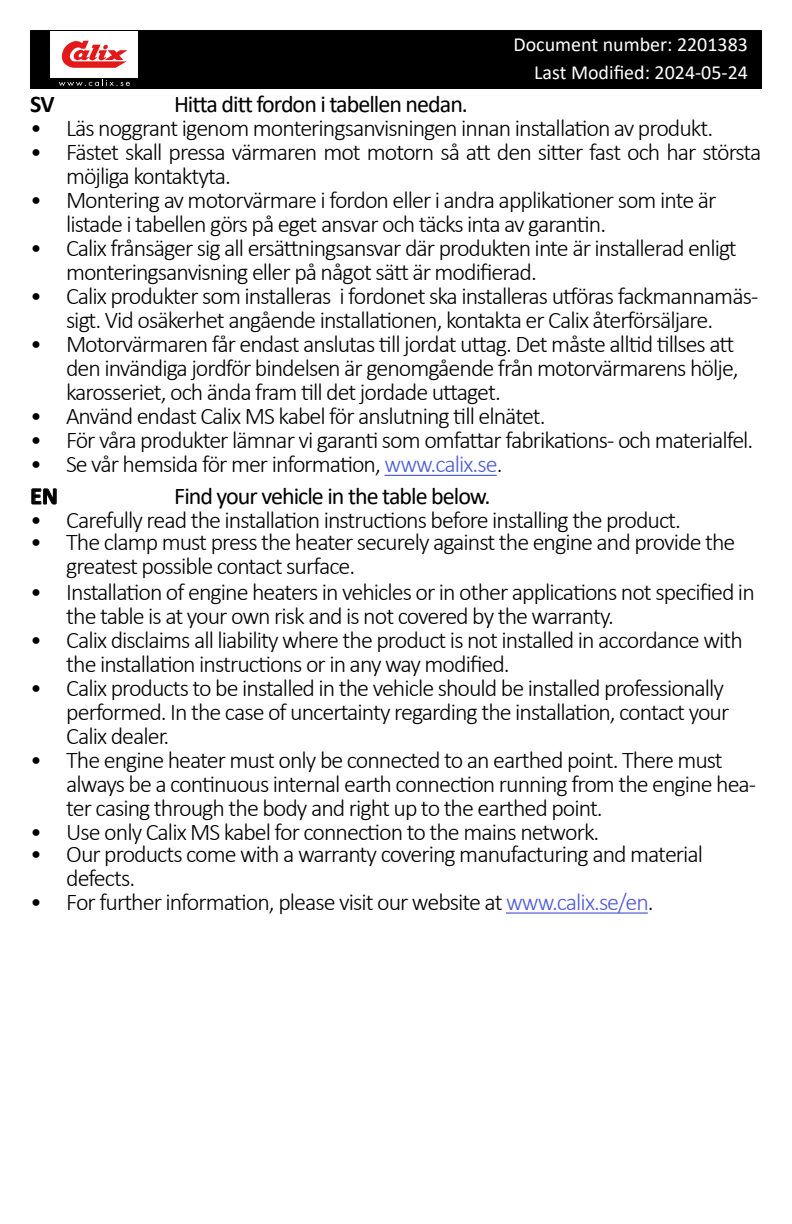
<style>
.page{position:relative;width:792px;height:1224px;background:#fff}
.page>*{position:absolute;margin:0;border:0;box-sizing:border-box;transform-origin:0 0}
.t1{font:300 24px/24px "Calibri";letter-spacing:-.04em;color:#000}
.t2{font:24px "Calibri";letter-spacing:-.04em;color:#000}
.t3{font:700 24px "Calibri";color:#000}
.t4{font:20px/28px "Calibri";color:#fff;text-align:right}
.s1{color:#4f5cd6}
.s2{font-weight:700}
</style>
<div class="page">
<div style="left:30px;top:30px;width:732px;height:58px;background:#000"></div>
<div style="left:51px;top:31px;width:87px;height:47px;background:#fff"></div>
<svg style="left:59px;top:79px;width:71px;height:7px"></svg>
<svg style="left:61px;top:41px;width:67px;height:27px"></svg>
<hr style="left:385px;top:475px;width:112px;height:1px;background:#4f5cd6">
<hr style="left:506px;top:912px;width:142px;height:2px;background:#4f5cd6">
<p class="t4" style="left:513px;top:30px;width:236px">Document number: 2201383<br>Last Modified: 2024-05-24</p>
<p class="t3" style="left:30px;top:87px;width:26px">SV</p>
<p class="t2" style="left:174px;top:88px;width:296px">Hitta ditt fordon i tabellen nedan.</p>
<p class="t1" style="left:30px;top:116px;width:685px">• Läs noggrant igenom monteringsanvisningen innan installation av produkt.</p>
<p class="t1" style="left:66px;top:140px;width:697px;text-indent:-36px">• Fästet skall pressa värmaren mot motorn så att den sitter fast och har största möjliga kontaktyta.</p>
<p class="t1" style="left:66px;top:188px;width:652px;text-indent:-36px">• Montering av motorvärmare i fordon eller i andra applikationer som inte är listade i tabellen görs på eget ansvar och täcks inta av garantin.</p>
<p class="t1" style="left:66px;top:236px;width:672px;text-indent:-36px">• Calix frånsäger sig all ersättningsansvar där produkten inte är installerad enligt monteringsanvisning eller på något sätt är modifierad.</p>
<p class="t1" style="left:30px;top:284px;width:730px;text-align:center">• Calix produkter som installeras i fordonet ska installeras utföras fackmannamäs&shy;sigt. Vid osäkerhet angående installationen, kontakta er Calix återförsäljare.</p>
<p class="t1" style="left:66px;top:332px;width:674px;text-indent:-36px">• Motorvärmaren får endast anslutas till jordat uttag. Det måste alltid tillses att den invändiga jordför bindelsen är genomgående från motorvärmarens hölje, karosseriet, och ända fram till det jordade uttaget.</p>
<p class="t1" style="left:30px;top:404px;width:517px">• Använd endast Calix MS kabel för anslutning till elnätet.</p>
<p class="t1" style="left:30px;top:428px;width:725px">• För våra produkter lämnar vi garanti som omfattar fabrikations- och materialfel.</p>
<p class="t1" style="left:30px;top:448px;width:474px;line-height:31.6px">• Se vår hemsida för mer information, <span class="s1">www.calix.se</span>.<br><span class="s2">EN</span></p>
<p class="t2" style="left:174px;top:479px;width:318px">Find your vehicle in the table below.</p>
<p class="t1" style="left:30px;top:508px;width:652px">• Carefully read the installation instructions before installing the product.</p>
<p class="t1" style="left:66px;top:530px;width:671px;text-indent:-36px">• The clamp must press the heater securely against the engine and provide the greatest possible contact surface.</p>
<p class="t1" style="left:66px;top:580px;width:690px;text-indent:-36px">• Installation of engine heaters in vehicles or in other applications not specified in the table is at your own risk and is not covered by the warranty.</p>
<p class="t1" style="left:66px;top:628px;width:678px;text-indent:-36px">• Calix disclaims all liability where the product is not installed in accordance with the installation instructions or in any way modified.</p>
<p class="t1" style="left:66px;top:676px;width:665px;text-indent:-36px">• Calix products to be installed in the vehicle should be installed professionally performed. In the case of uncertainty regarding the installation, contact your<br>Calix dealer.</p>
<p class="t1" style="left:66px;top:748px;width:691px;text-indent:-36px">• The engine heater must only be connected to an earthed point. There must always be a continuous internal earth connection running from the engine hea&shy;ter casing through the body and right up to the earthed point.</p>
<p class="t1" style="left:30px;top:820px;width:571px">• Use only Calix MS kabel for connection to the mains network.</p>
<p class="t1" style="left:66px;top:842px;width:638px;text-indent:-36px">• Our products come with a warranty covering manufacturing and material defects.</p>
<p class="t1" style="left:30px;top:890px;width:625px">• For further information, please visit our website at <span class="s1">www.calix.se/en</span>.</p>
</div>
